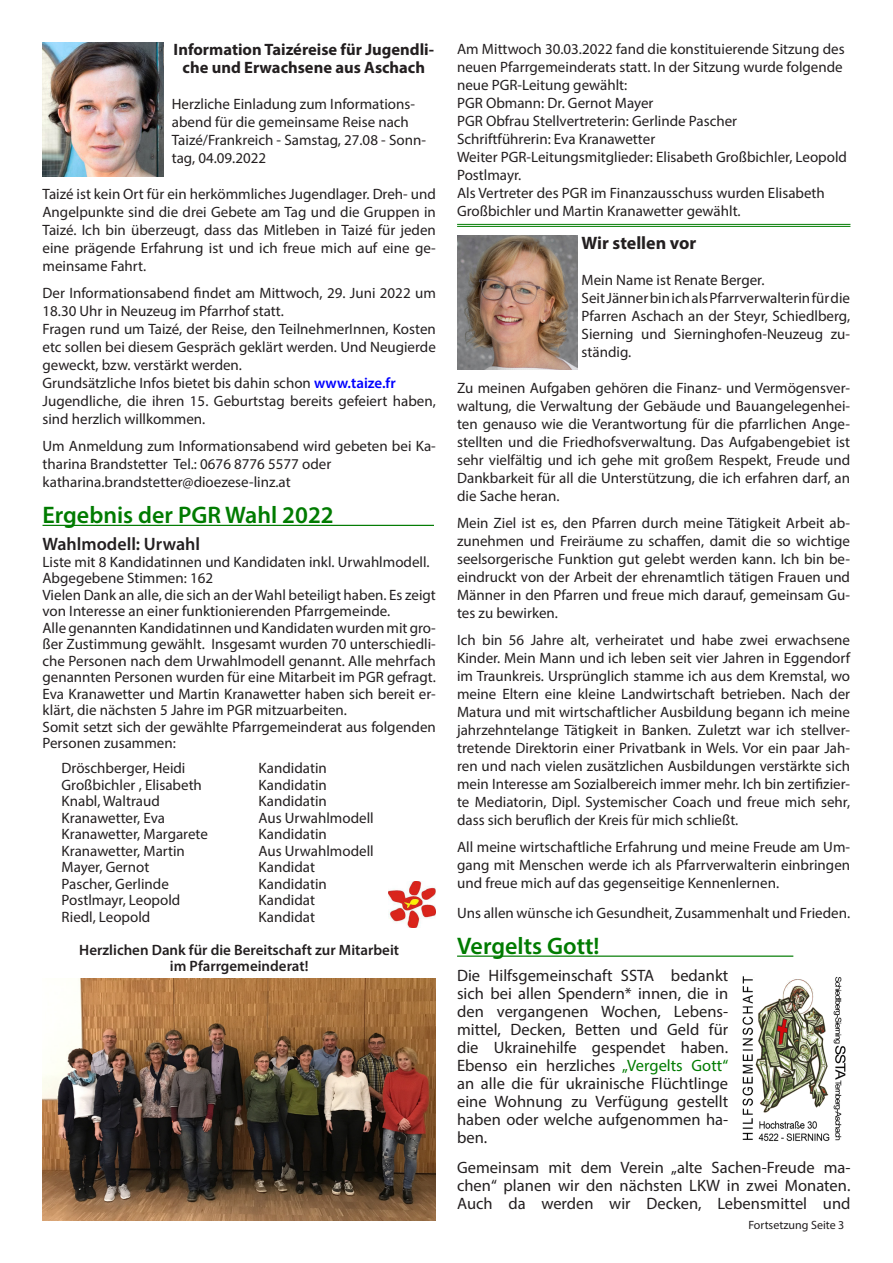
<style>
.page{position:relative;width:893px;height:1263px;background:#fff}
.page>*{position:absolute;margin:0;border:0;box-sizing:border-box;transform-origin:0 0}
.t1{font:600 24px "Myriad Pro";color:#007b00}
.t2{font:600 18px "Myriad Pro";color:#231f20}
.t3{font:700 18px "Myriad Pro";color:#231f20}
.t4{font:16.5px/18px "Myriad Pro";color:#231f20;text-align:justify}
.t5{font:700 16.5px/18px "Myriad Pro";color:#231f20;text-align:center}
.t6{font:15px/18px "Myriad Pro";color:#231f20}
.t7{font:600 15px "Myriad Pro";color:#231f20}
.t8{font:12px "Myriad Pro";color:#231f20}
.s1{font-weight:600;color:#00f}
.s2{color:#007b00}
</style>
<div class="page">
<img style="left:43px;top:43px;width:120px;height:134px">
<img style="left:388px;top:881px;width:48px;height:46px">
<img style="left:457px;top:236px;width:121px;height:134px">
<hr style="left:43px;top:525px;width:391px;height:1px;background:#007b00">
<img style="left:43px;top:978px;width:393px;height:242px">
<hr style="left:457px;top:224px;width:393px;height:1px;background:#007b00">
<hr style="left:457px;top:226px;width:393px;height:1px;background:#007b00">
<hr style="left:457px;top:955px;width:336px;height:2px;background:#007b00">
<img style="left:742px;top:976px;width:104px;height:165px">
<p class="t5" style="left:174px;top:40px;width:262px">Information Taizéreise für Jugendli&shy;che und Erwachsene aus Aschach</p>
<p class="t6" style="left:172px;top:95px;width:256px">Herzliche Einladung zum Informations&shy;abend für die gemeinsame Reise nach Taizé/Frankreich - Samstag, 27.08 - Sonn&shy;tag, 04.09.2022</p>
<p class="t6" style="left:43px;top:185px;width:395px;text-align:justify">Taizé ist kein Ort für ein herkömmliches Jugendlager. Dreh- und Angelpunkte sind die drei Gebete am Tag und die Gruppen in Taizé. Ich bin überzeugt, dass das Mitleben in Taizé für jeden eine prägende Erfahrung ist und ich freue mich auf eine ge&shy;meinsame Fahrt.</p>
<p class="t6" style="left:43px;top:284px;width:395px">Der Informationsabend findet am Mittwoch, 29. Juni 2022 um<br>18.30 Uhr in Neuzeug im Pfarrhof statt.</p>
<p class="t6" style="left:43px;top:320px;width:395px;text-align:justify">Fragen rund um Taizé, der Reise, den TeilnehmerInnen, Kosten etc sollen bei diesem Gespräch geklärt werden. Und Neugierde geweckt, bzw. verstärkt werden.</p>
<p class="t6" style="left:43px;top:374px;width:355px">Grundsätzliche Infos bietet bis dahin schon <span class="s1">www.taize.fr</span></p>
<p class="t6" style="left:43px;top:392px;width:395px">Jugendliche, die ihren 15. Geburtstag bereits gefeiert haben, sind herzlich willkommen.</p>
<p class="t6" style="left:43px;top:437px;width:395px">Um Anmeldung zum Informationsabend wird gebeten bei Ka&shy;tharina Brandstetter Tel.: 0676 8776 5577 oder</p>
<p class="t6" style="left:43px;top:473px;width:250px">katharina.brandstetter@dioezese-linz.at</p>
<p class="t1" style="left:43px;top:500px;width:293px">Ergebnis der PGR Wahl 2022</p>
<p class="t2" style="left:43px;top:533px;width:159px">Wahlmodell: Urwahl</p>
<p class="t6" style="left:43px;top:553px;width:389px">Liste mit 8 Kandidatinnen und Kandidaten inkl. Urwahlmodell.</p>
<p class="t6" style="left:43px;top:569px;width:172px">Abgegebene Stimmen: 162</p>
<p class="t6" style="left:43px;top:586px;width:395px;line-height:16.5px">Vielen Dank an alle, die sich an der Wahl beteiligt haben. Es zeigt von Interesse an einer funktionierenden Pfarrgemeinde.</p>
<p class="t6" style="left:43px;top:619px;width:395px;line-height:16.5px;text-align:justify">Alle genannten Kandidatinnen und Kandidaten wurden mit gro&shy;ßer Zustimmung gewählt. Insgesamt wurden 70 unterschiedli&shy;che Personen nach dem Urwahlmodell genannt. Alle mehrfach genannten Personen wurden für eine Mitarbeit im PGR gefragt.</p>
<p class="t6" style="left:43px;top:685px;width:395px;line-height:16.5px">Eva Kranawetter und Martin Kranawetter haben sich bereit er&shy;klärt, die nächsten 5 Jahre im PGR mitzuarbeiten.</p>
<p class="t6" style="left:43px;top:718px;width:395px;line-height:16.5px">Somit setzt sich der gewählte Pfarrgemeinderat aus folgenden<br>Personen zusammen:</p>
<p class="t6" style="left:62px;top:759px;width:125px">Dröschberger, Heidi</p>
<p class="t6" style="left:259px;top:759px;width:70px">Kandidatin</p>
<p class="t6" style="left:62px;top:775px;width:142px">Großbichler , Elisabeth</p>
<p class="t6" style="left:259px;top:775px;width:70px">Kandidatin</p>
<p class="t6" style="left:62px;top:792px;width:100px">Knabl, Waltraud</p>
<p class="t6" style="left:259px;top:792px;width:70px">Kandidatin</p>
<p class="t6" style="left:62px;top:808px;width:105px">Kranawetter, Eva</p>
<p class="t6" style="left:259px;top:808px;width:117px">Aus Urwahlmodell</p>
<p class="t6" style="left:62px;top:825px;width:148px">Kranawetter, Margarete</p>
<p class="t6" style="left:259px;top:825px;width:70px">Kandidatin</p>
<p class="t6" style="left:62px;top:841px;width:125px">Kranawetter, Martin</p>
<p class="t6" style="left:259px;top:841px;width:117px">Aus Urwahlmodell</p>
<p class="t6" style="left:62px;top:858px;width:89px">Mayer, Gernot</p>
<p class="t6" style="left:259px;top:858px;width:58px">Kandidat</p>
<p class="t6" style="left:62px;top:874px;width:109px">Pascher, Gerlinde</p>
<p class="t6" style="left:259px;top:874px;width:70px">Kandidatin</p>
<p class="t6" style="left:62px;top:891px;width:120px">Postlmayr, Leopold</p>
<p class="t6" style="left:259px;top:891px;width:58px">Kandidat</p>
<p class="t6" style="left:62px;top:907px;width:90px">Riedl, Leopold</p>
<p class="t6" style="left:259px;top:907px;width:58px">Kandidat</p>
<p class="t7" style="left:79px;top:940px;width:321px">Herzlichen Dank für die Bereitschaft zur Mitarbeit</p>
<p class="t7" style="left:170px;top:957px;width:140px">im Pfarrgemeinderat!</p>
<p class="t6" style="left:457px;top:40px;width:389px">Am Mittwoch 30.03.2022 fand die konstituierende Sitzung des neuen Pfarrgemeinderats statt. In der Sitzung wurde folgende neue PGR-Leitung gewählt:</p>
<p class="t6" style="left:457px;top:94px;width:198px">PGR Obmann: Dr. Gernot Mayer</p>
<p class="t6" style="left:457px;top:112px;width:282px">PGR Obfrau Stellvertreterin: Gerlinde Pascher</p>
<p class="t6" style="left:457px;top:130px;width:200px">Schriftführerin: Eva Kranawetter</p>
<p class="t6" style="left:457px;top:148px;width:391px">Weiter PGR-Leitungsmitglieder: Elisabeth Großbichler, Leopold<br>Postlmayr.</p>
<p class="t6" style="left:457px;top:184px;width:369px">Als Vertreter des PGR im Finanzausschuss wurden Elisabeth<br>Großbichler und Martin Kranawetter gewählt.</p>
<p class="t3" style="left:582px;top:231px;width:116px">Wir stellen vor</p>
<p class="t6" style="left:582px;top:271px;width:184px">Mein Name ist Renate Berger.</p>
<p class="t6" style="left:582px;top:289px;width:270px;text-align:justify">Seit Jänner bin ich als Pfarrverwalterin für die Pfarren Aschach an der Steyr, Schiedlberg, Sierning und Sierninghofen-Neuzeug zu&shy;ständig.</p>
<p class="t6" style="left:457px;top:379px;width:395px;text-align:justify">Zu meinen Aufgaben gehören die Finanz- und Vermögensver&shy;waltung, die Verwaltung der Gebäude und Bauangelegenhei&shy;ten genauso wie die Verantwortung für die pfarrlichen Ange&shy;stellten und die Friedhofsverwaltung. Das Aufgabengebiet ist sehr vielfältig und ich gehe mit großem Respekt, Freude und Dankbarkeit für all die Unterstützung, die ich erfahren darf, an die Sache heran.</p>
<p class="t6" style="left:457px;top:514px;width:395px;text-align:justify">Mein Ziel ist es, den Pfarren durch meine Tätigkeit Arbeit ab&shy;zunehmen und Freiräume zu schaffen, damit die so wichtige seelsorgerische Funktion gut gelebt werden kann. Ich bin be&shy;eindruckt von der Arbeit der ehrenamtlich tätigen Frauen und Männer in den Pfarren und freue mich darauf, gemeinsam Gu&shy;tes zu bewirken.</p>
<p class="t6" style="left:457px;top:631px;width:395px;text-align:justify">Ich bin 56 Jahre alt, verheiratet und habe zwei erwachsene Kinder. Mein Mann und ich leben seit vier Jahren in Eggendorf im Traunkreis. Ursprünglich stamme ich aus dem Kremstal, wo meine Eltern eine kleine Landwirtschaft betrieben. Nach der Matura und mit wirtschaftlicher Ausbildung begann ich meine jahrzehntelange Tätigkeit in Banken. Zuletzt war ich stellver&shy;tretende Direktorin einer Privatbank in Wels. Vor ein paar Jah&shy;ren und nach vielen zusätzlichen Ausbildungen verstärkte sich mein Interesse am Sozialbereich immer mehr. Ich bin zertifizier&shy;te Mediatorin, Dipl. Systemischer Coach und freue mich sehr, dass sich beruflich der Kreis für mich schließt.</p>
<p class="t6" style="left:457px;top:838px;width:395px;text-align:justify">All meine wirtschaftliche Erfahrung und meine Freude am Um&shy;gang mit Menschen werde ich als Pfarrverwalterin einbringen und freue mich auf das gegenseitige Kennenlernen.</p>
<p class="t6" style="left:457px;top:904px;width:395px">Uns allen wünsche ich Gesundheit, Zusammenhalt und Frieden.</p>
<p class="t1" style="left:457px;top:930px;width:144px">Vergelts Gott!</p>
<p class="t4" style="left:457px;top:966px;width:273px">Die Hilfsgemeinschaft SSTA bedankt sich bei allen Spendern* innen, die in den vergangenen Wochen, Lebens&shy;mittel, Decken, Betten und Geld für die Ukrainehilfe gespendet haben.<br>Ebenso ein herzliches <span class="s2">„Vergelts Gott“ </span>an alle die für ukrainische Flüchtlinge eine Wohnung zu Verfügung gestellt haben oder welche aufgenommen ha&shy;ben.</p>
<p class="t4" style="left:457px;top:1158px;width:395px">Gemeinsam mit dem Verein „alte Sachen-Freude ma&shy;chen“ planen wir den nächsten LKW in zwei Monaten.<br>Auch da werden wir Decken, Lebensmittel und</p>
<p class="t8" style="left:748px;top:1218px;width:98px">Fortsetzung Seite 3</p>
</div>
